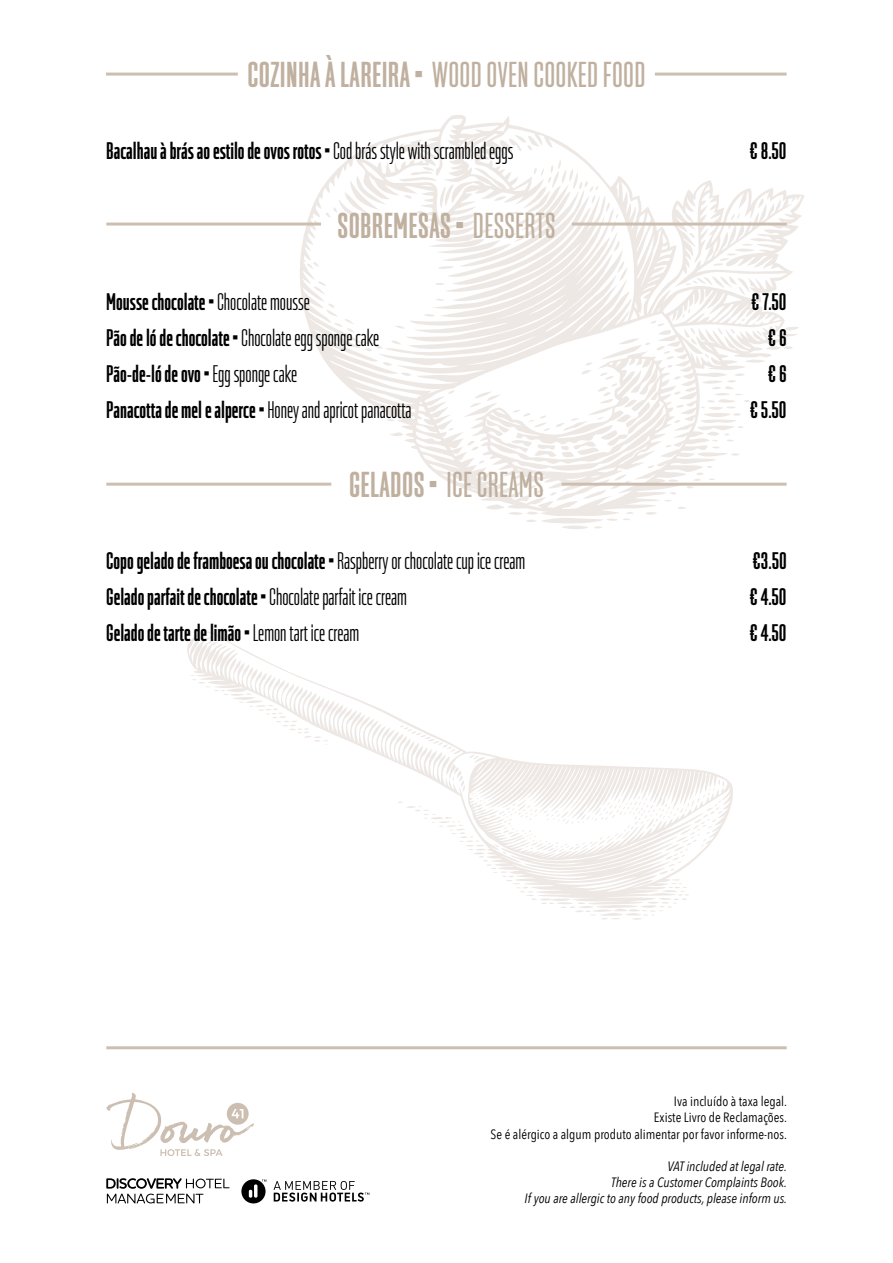
<style>
.page{position:relative;width:893px;height:1263px;background:#fff}
.page>*{position:absolute;margin:0;border:0;box-sizing:border-box;transform-origin:0 0}
.t1{font:36px "Solido Compact";letter-spacing:.01em;color:#c0b09f}
.t2{font:500 36px "Solido Compact";letter-spacing:.01em;color:#c0b09f}
.t3{font:500 24px "Solido Compact";color:#000}
.t4{font:300 24px "Solido Compact";color:#000}
.t5{font:italic 13.5px/16.2px "Avenir Next Condensed";color:#000;text-align:right}
.t6{font:13.5px/16.2px "Avenir Next Condensed";color:#000;text-align:right}
.s1{font-weight:500}
.s2{font-weight:300}
.s3{font-weight:400}
</style>
<div class="page">
<svg style="left:526px;top:515px;width:104px;height:14px"></svg>
<svg style="left:298px;top:115px;width:507px;height:400px"></svg>
<svg style="left:531px;top:896px;width:156px;height:24px"></svg>
<svg style="left:187px;top:631px;width:546px;height:265px"></svg>
<svg style="left:241px;top:1179px;width:128px;height:24px"></svg>
<svg style="left:106px;top:1178px;width:123px;height:25px"></svg>
<svg style="left:106px;top:1093px;width:148px;height:63px"></svg>
<hr style="left:572px;top:223px;width:215px;height:3px;background:#ccbfb2">
<hr style="left:106px;top:223px;width:215px;height:3px;background:#ccbfb2">
<hr style="left:106px;top:483px;width:225px;height:3px;background:#ccbfb2">
<hr style="left:562px;top:483px;width:225px;height:3px;background:#ccbfb2">
<hr style="left:106px;top:1046px;width:681px;height:3px;background:#ccbfb2">
<hr style="left:655px;top:73px;width:132px;height:3px;background:#ccbfb2">
<hr style="left:106px;top:73px;width:132px;height:3px;background:#ccbfb2">
<h1 class="t1" style="left:247px;top:54px;width:400px"><span class="s1">COZINHA À LAREIRA •</span> WOOD OVEN COOKED FOOD</h1>
<p class="t3" style="left:106px;top:137px;width:409px">Bacalhau à brás ao estilo de ovos rotos • <span class="s2">Cod brás style with scrambled eggs</span></p>
<p class="t3" style="left:750px;top:137px;width:39px">€ 8.50</p>
<h1 class="t2" style="left:338px;top:205px;width:219px">SOBREMESAS • <span class="s3">DESSERTS</span></h1>
<p class="t3" style="left:106px;top:288px;width:205px">Mousse chocolate • <span class="s2">Chocolate mousse</span></p>
<p class="t3" style="left:751px;top:288px;width:37px">€ 7.50</p>
<p class="t4" style="left:106px;top:324px;width:274px"><span class="s1">Pão de ló de chocolate •</span> Chocolate egg sponge cake</p>
<p class="t3" style="left:768px;top:324px;width:20px">€ 6</p>
<p class="t3" style="left:106px;top:360px;width:192px">Pão-de-ló de ovo • <span class="s2">Egg sponge cake</span></p>
<p class="t3" style="left:768px;top:360px;width:20px">€ 6</p>
<p class="t4" style="left:106px;top:396px;width:307px"><span class="s1">Panacotta de mel e alperce •</span> Honey and apricot panacotta</p>
<p class="t3" style="left:750px;top:396px;width:38px">€ 5.50</p>
<h1 class="t1" style="left:349px;top:464px;width:196px"><span class="s1">GELADOS •</span> ICE CREAMS</h1>
<p class="t3" style="left:106px;top:547px;width:421px">Copo gelado de framboesa ou chocolate • <span class="s2">Raspberry or chocolate cup ice cream</span></p>
<p class="t3" style="left:753px;top:547px;width:36px">€3.50</p>
<p class="t3" style="left:106px;top:583px;width:302px">Gelado parfait de chocolate • <span class="s2">Chocolate parfait ice cream</span></p>
<p class="t3" style="left:749px;top:583px;width:39px">€ 4.50</p>
<p class="t3" style="left:106px;top:619px;width:254px">Gelado de tarte de limão • <span class="s2">Lemon tart ice cream</span></p>
<p class="t3" style="left:749px;top:619px;width:39px">€ 4.50</p>
<p class="t6" style="left:491px;top:1093px;width:298px">Iva incluído à taxa legal.<br>Existe Livro de Reclamações.<br>Se é alérgico a algum produto alimentar por favor informe-nos.</p>
<p class="t5" style="left:525px;top:1158px;width:264px">VAT included at legal rate.<br>There is a Customer Complaints Book.<br>If you are allergic to any food products, please inform us.</p>
</div>
